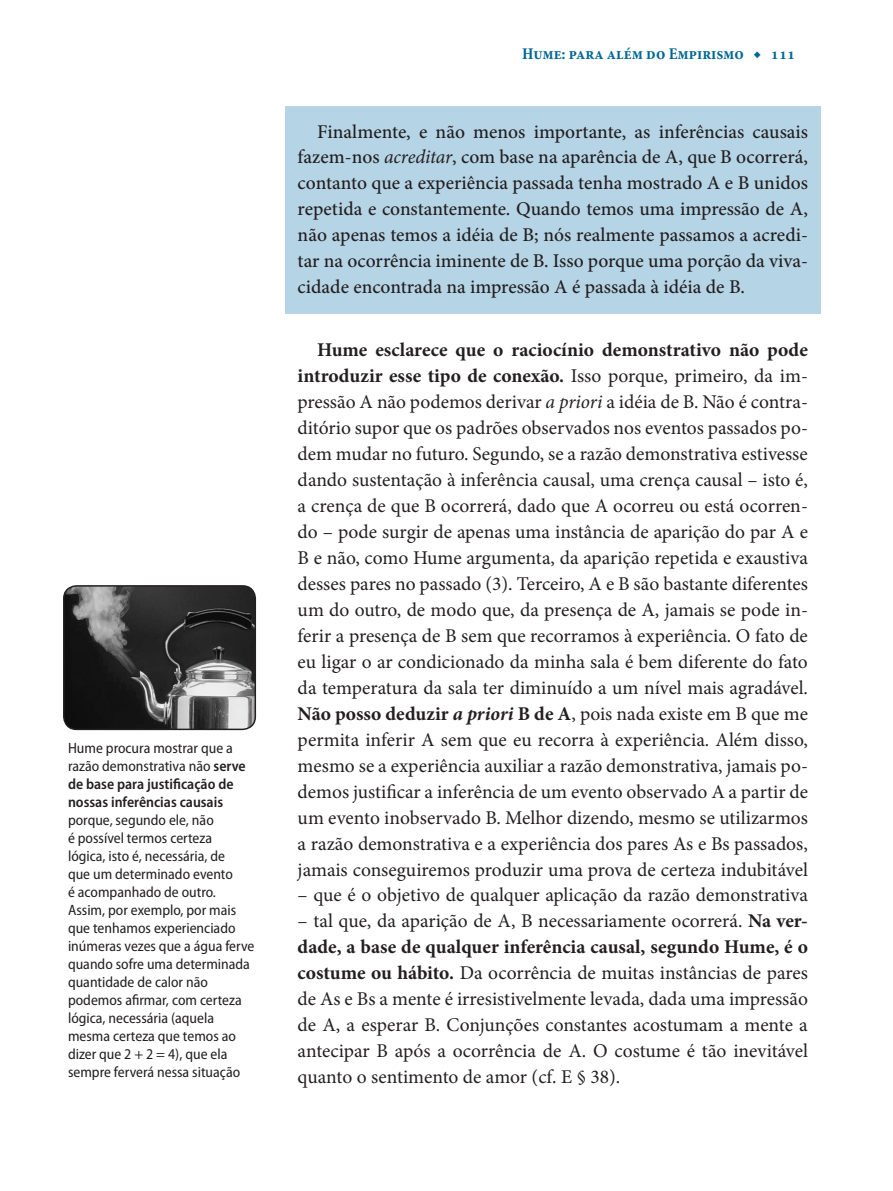
<style>
.page{position:relative;width:893px;height:1191px;background:#fff}
.page>*{position:absolute;margin:0;border:0;box-sizing:border-box;transform-origin:0 0}
.texto_-_principal{font:19.5px/26px "Minion Pro";color:#231f20;text-align:justify}
.t1{font:500 19.5px/26px "Minion Pro";color:#231f20;text-align:justify}
.t2{font:700 condensed 16.5px "Minion Pro";color:#006893}
.Legenda{font:semi-condensed 15px/18px "Myriad Pro";color:#231f20}
.s1{font-weight:600}
.s2{font-weight:400;font-style:italic}
.s3{font-weight:700}
.s4{font-style:italic}
.s5{font-weight:700;font-style:italic}
</style>
<div class="page">
<div style="left:285px;top:106px;width:536px;height:207px;background:#b5d4e5"></div>
<img style="left:64px;top:586px;width:191px;height:143px">
<div style="left:63px;top:585px;width:193px;height:145px;border:2px solid #231f20;border-radius:13px"></div>
<p class="Legenda" style="left:68px;top:739px;width:188px">Hume procura mostrar que a razão demonstrativa não <span class="s1">serve de base para justificação de nossas inferências causais </span>porque, segundo ele, não<br>é possível termos certeza<br>lógica, isto é, necessária, de<br>que um determinado evento<br>é acompanhado de outro.<br>Assim, por exemplo, por mais que tenhamos experienciado inúmeras vezes que a água ferve quando sofre uma determinada quantidade de calor não podemos afirmar, com certeza lógica, necessária (aquela mesma certeza que temos ao dizer que 2 + 2 = 4), que ela sempre ferverá nessa situação</p>
<p class="t2" style="left:522px;top:43px;width:274px">Hume: para além do Empirismo ◆ 111</p>
<p class="t1" style="left:298px;top:118px;width:512px;text-indent:20px">Finalmente, e não menos importante, as inferências causais fazem-nos <span class="s2">acreditar</span>, com base na aparência de A, que B ocorrerá, contanto que a experiência passada tenha mostrado A e B unidos repetida e constantemente. Quando temos uma impressão de A, não apenas temos a idéia de B; nós realmente passamos a acredi&shy;tar na ocorrência iminente de B. Isso porque uma porção da viva&shy;cidade encontrada na impressão A é passada à idéia de B.</p>
<p class="texto_-_principal" style="left:298px;top:337px;width:512px;text-indent:20px"><span class="s3">Hume esclarece que o raciocínio demonstrativo não pode introduzir esse tipo de conexão.</span> Isso porque, primeiro, da im&shy;pressão A não podemos derivar <span class="s4">a priori</span> a idéia de B. Não é contra&shy;ditório supor que os padrões observados nos eventos passados po&shy;dem mudar no futuro. Segundo, se a razão demonstrativa estivesse dando sustentação à inferência causal, uma crença causal – isto é, a crença de que B ocorrerá, dado que A ocorreu ou está ocorren&shy;do – pode surgir de apenas uma instância de aparição do par A e B e não, como Hume argumenta, da aparição repetida e exaustiva desses pares no passado (3). Terceiro, A e B são bastante diferentes um do outro, de modo que, da presença de A, jamais se pode in&shy;ferir a presença de B sem que recorramos à experiência. O fato de eu ligar o ar condicionado da minha sala é bem diferente do fato da temperatura da sala ter diminuído a um nível mais agradável.<br><span class="s3">Não posso deduzir</span> <span class="s5">a priori</span> <span class="s3">B de A</span>, pois nada existe em B que me permita inferir A sem que eu recorra à experiência. Além disso, mesmo se a experiência auxiliar a razão demonstrativa, jamais po&shy;demos justificar a inferência de um evento observado A a partir de um evento inobservado B. Melhor dizendo, mesmo se utilizarmos a razão demonstrativa e a experiência dos pares As e Bs passados, jamais conseguiremos produzir uma prova de certeza indubitável</p>
<p class="texto_-_principal" style="left:298px;top:882px;width:512px">– que é o objetivo de qualquer aplicação da razão demonstrativa</p>
<p class="texto_-_principal" style="left:298px;top:908px;width:512px">– tal que, da aparição de A, B necessariamente ocorrerá. <span class="s3">Na ver&shy;dade, a base de qualquer inferência causal, segundo Hume, é o costume ou hábito.</span> Da ocorrência de muitas instâncias de pares de As e Bs a mente é irresistivelmente levada, dada uma impressão de A, a esperar B. Conjunções constantes acostumam a mente a antecipar B após a ocorrência de A. O costume é tão inevitável quanto o sentimento de amor (cf. E § 38).</p>
</div>
